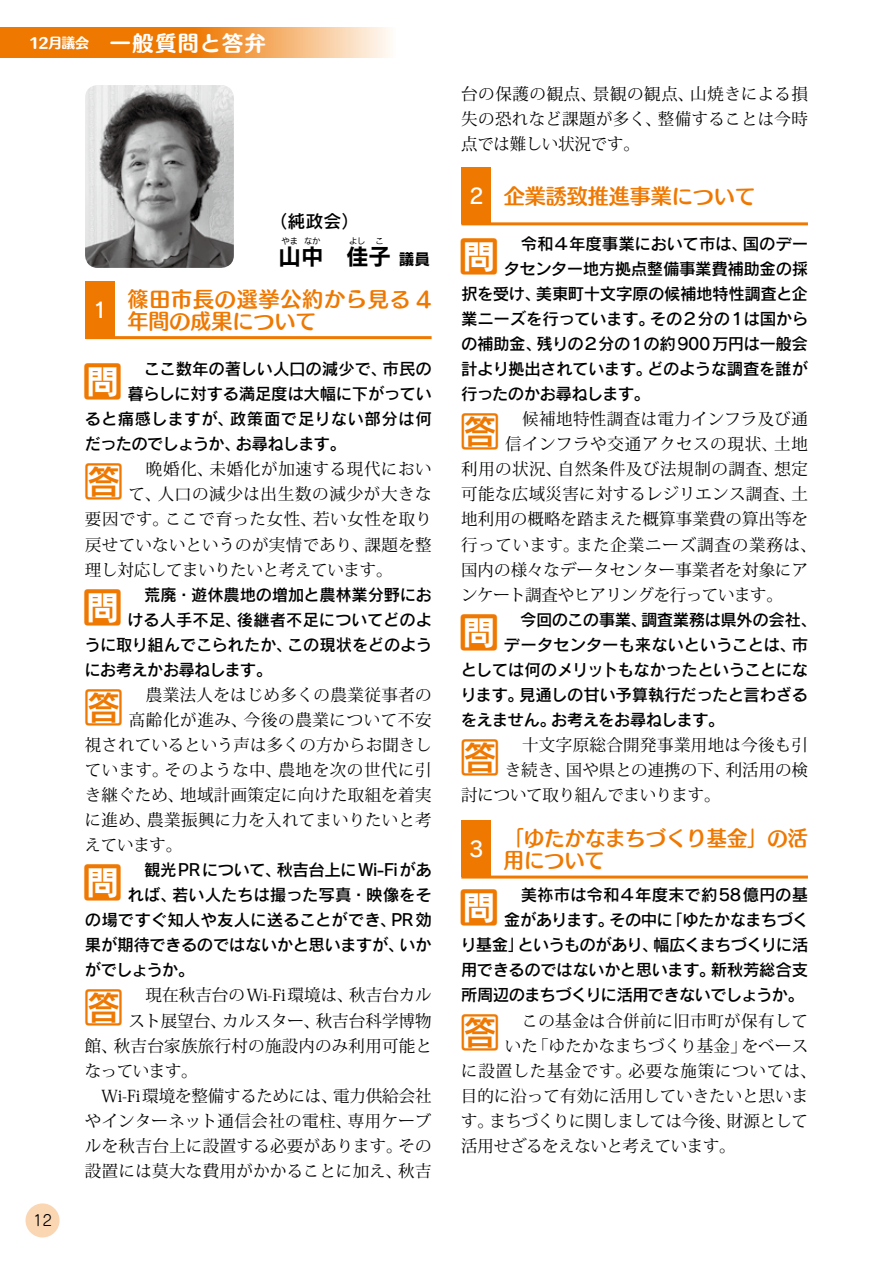
<style>
.page{position:relative;width:893px;height:1263px;background:#fff}
.page>*{position:absolute;margin:0;border:0;box-sizing:border-box;transform-origin:0 0}
.t1{font:41.55px "Rodin Pro DB";color:#ee7800}
.t2{font:22.5px "Rodin Pro B";color:#000}
.t3{font:21px/22.5px "Humming Std B";letter-spacing:.04em;color:#ee7800}
.t4{font:21px/22.5px "Humming Std B";letter-spacing:.005em;color:#ee7800;scale:.96 1}
.t5{font:21px "Humming Std E";letter-spacing:.08em;color:#fff}
.t6{font:21px "Humming Std B";letter-spacing:.005em;color:#ee7800}
.t7{font:21px "Rodin Pro DB";color:#fff}
.t8{font:18px "Rodin Pro DB";color:#000}
.t9{font:16.5px/25px "Koz Min Pro";letter-spacing:.015em;color:#000;text-align:justify}
.t10{font:16.5px/25px "Rodin Pro DB";letter-spacing:-.03em;color:#000;text-align:right}
.t11{font:16.5px "Koz Min Pro";letter-spacing:.035em;color:#000}
.t12{font:16.5px "Koz Min Pro";letter-spacing:-.02em;color:#000}
.t13{font:16.5px "Koz Min Pro";letter-spacing:.04em;color:#000}
.t14{font:16.5px "Koz Min Pro";letter-spacing:-.005em;color:#000}
.t15{font:16.5px "Rodin Pro DB";letter-spacing:-.01em;color:#000}
.t16{font:16.5px "Koz Min Pro";letter-spacing:-.025em;color:#000}
.t17{font:16.5px "Rodin Pro DB";letter-spacing:.005em;color:#000}
.t18{font:16.5px "Rodin Pro DB";letter-spacing:.02em;color:#000}
.t19{font:16.5px "Koz Min Pro";letter-spacing:.05em;color:#000}
.t20{font:16.5px "Koz Min Pro";letter-spacing:.045em;color:#000}
.t21{font:16.5px "Rodin Pro DB";letter-spacing:-.005em;color:#000}
.t22{font:16.5px "Rodin Pro DB";color:#000}
.t23{font:16.5px "Rodin Pro DB";letter-spacing:-.06em;color:#000}
.t24{font:16.5px "Rodin Pro DB";letter-spacing:-.05em;color:#000}
.t25{font:16.5px "Rodin Pro DB";letter-spacing:-.055em;color:#000}
.t26{font:15.75px "Rodin Pro B";color:#000}
.t27{font:15px "Seurat Pro M";color:#000}
.t28{font:8.25px "Rodin Pro B";color:#000}
.s1{font-size:13.8px}
.s2{font-family:"Rodin Pro DB";color:#fff}
</style>
<div class="page">
<div style="left:26px;top:1203px;width:34px;height:34px;background:#fad6b3;border-radius:50%"></div>
<svg style="left:0;top:28px;width:390px;height:29px;background:#f2983d"></svg>
<div style="left:85px;top:282px;width:30px;height:56px;background:#ee7800"></div>
<hr style="left:85px;top:336px;width:347px;height:3px;background:#ee7800">
<div style="left:461px;top:168px;width:30px;height:56px;background:#ee7800"></div>
<hr style="left:461px;top:222px;width:347px;height:3px;background:#ee7800">
<img style="left:85px;top:85px;width:149px;height:183px">
<div style="left:461px;top:821px;width:30px;height:56px;background:#ee7800"></div>
<hr style="left:461px;top:875px;width:347px;height:3px;background:#ee7800">
<p class="t5" style="left:29px;top:27px;width:238px"><span class="s1">12月議会</span>　一般質問と答弁</p>
<p class="t8" style="left:270px;top:209px;width:91px">（純政会）</p>
<h2 class="t2" style="left:279px;top:242px;width:46px">山中</h2>
<p class="t28" style="left:282px;top:236px;width:18px">やま</p>
<p class="t28" style="left:304px;top:236px;width:18px">なか</p>
<p class="t28" style="left:349px;top:236px;width:18px">よし</p>
<p class="t28" style="left:376px;top:236px;width:10px">こ</p>
<h2 class="t2" style="left:346px;top:242px;width:47px">佳子</h2>
<p class="t26" style="left:399px;top:248px;width:33px">議員</p>
<p class="t7" style="left:93px;top:296px;width:16px">1</p>
<p class="t3" style="left:128px;top:287px;width:305px">篠田市長の選挙公約から見る 4年間の成果について</p>
<p class="t27" style="left:33px;top:1210px;width:21px">12</p>
<h1 class="t1" style="left:82px;top:354px;width:43px">問</h1>
<p class="t21" style="left:128px;top:358px;width:306px">　ここ数年の著しい人口の減少で、市民の</p>
<p class="t10" style="left:127px;top:381px;width:306px">暮らしに対する満足度は大幅に下がってい</p>
<p class="t18" style="left:85px;top:408px;width:349px">ると痛感しますが、政策面で足りない部分は何</p>
<p class="t23" style="left:85px;top:433px;width:263px">だったのでしょうか、お尋ねします。</p>
<h1 class="t1" style="left:83px;top:454px;width:43px">答</h1>
<p class="t13" style="left:129px;top:458px;width:304px">　晩婚化、未婚化が加速する現代におい</p>
<p class="t13" style="left:129px;top:483px;width:305px">て、人口の減少は出生数の減少が大きな</p>
<p class="t11" style="left:85px;top:508px;width:348px">要因です。ここで育った女性、若い女性を取り</p>
<p class="t9" style="left:85px;top:531px;width:348px">戻せていないというのが実情であり、課題を整</p>
<p class="t12" style="left:85px;top:558px;width:309px">理し対応してまいりたいと考えています。</p>
<h1 class="t1" style="left:82px;top:579px;width:43px">問</h1>
<p class="t15" style="left:144px;top:583px;width:289px">荒廃・遊休農地の増加と農林業分野にお</p>
<p class="t22" style="left:127px;top:608px;width:306px">ける人手不足、後継者不足についてどのよ</p>
<p class="t10" style="left:84px;top:631px;width:349px">うに取り組んでこられたか、この現状をどのよう</p>
<p class="t10" style="left:84px;top:656px;width:189px">にお考えかお尋ねします。</p>
<h1 class="t1" style="left:83px;top:680px;width:43px">答</h1>
<p class="t9" style="left:129px;top:682px;width:304px">　農業法人をはじめ多くの農業従事者の</p>
<p class="t13" style="left:129px;top:708px;width:304px">高齢化が進み、今後の農業について不安</p>
<p class="t9" style="left:85px;top:732px;width:348px">視されているという声は多くの方からお聞きし</p>
<p class="t9" style="left:85px;top:757px;width:348px">ています。そのような中、農地を次の世代に引</p>
<p class="t9" style="left:85px;top:782px;width:348px">き継ぐため、地域計画策定に向けた取組を着実</p>
<p class="t9" style="left:85px;top:807px;width:348px">に進め、農業振興に力を入れてまいりたいと考</p>
<p class="t9" style="left:85px;top:832px;width:99px">えています。</p>
<h1 class="t1" style="left:82px;top:855px;width:43px">問</h1>
<p class="t10" style="left:128px;top:857px;width:306px">　観光PRについて、秋吉台上にWi-Fiがあ</p>
<p class="t15" style="left:127px;top:884px;width:306px">れば、若い人たちは撮った写真・映像をそ</p>
<p class="t17" style="left:85px;top:909px;width:349px">の場ですぐ知人や友人に送ることができ、PR効</p>
<p class="t10" style="left:85px;top:932px;width:348px">果が期待できるのではないかと思いますが、いか</p>
<p class="t10" style="left:85px;top:957px;width:111px">がでしょうか。</p>
<h1 class="t1" style="left:83px;top:980px;width:43px">答</h1>
<p class="t9" style="left:129px;top:982px;width:304px">　現在秋吉台のWi-Fi環境は、秋吉台カル</p>
<p class="t9" style="left:129px;top:1007px;width:305px">スト展望台、カルスター、秋吉台科学博物</p>
<p class="t9" style="left:85px;top:1032px;width:348px">館、秋吉台家族旅行村の施設内のみ利用可能と</p>
<p class="t9" style="left:85px;top:1057px;width:114px">なっています。</p>
<p class="t14" style="left:85px;top:1084px;width:348px">　Wi-Fi環境を整備するためには、電力供給会社</p>
<p class="t9" style="left:85px;top:1107px;width:348px">やインターネット通信会社の電柱、専用ケーブ</p>
<p class="t9" style="left:85px;top:1132px;width:348px">ルを秋吉台上に設置する必要があります。その</p>
<p class="t9" style="left:85px;top:1158px;width:348px">設置には莫大な費用がかかることに加え、秋吉</p>
<p class="t9" style="left:461px;top:80px;width:348px">台の保護の観点、景観の観点、山焼きによる損失の恐れなど課題が多く、整備することは今時点では難しい状況です。</p>
<p class="t6" style="left:469px;top:180px;width:288px"><span class="s2">2</span> 企業誘致推進事業について</p>
<h1 class="t1" style="left:458px;top:229px;width:43px">問</h1>
<p class="t10" style="left:504px;top:230px;width:306px">　令和４年度事業において市は、国のデー</p>
<p class="t10" style="left:504px;top:255px;width:306px">タセンター地方拠点整備事業費補助金の採</p>
<p class="t10" style="left:461px;top:280px;width:349px">択を受け、美東町十文字原の候補地特性調査と企</p>
<p class="t10" style="left:461px;top:306px;width:349px">業ニーズを行っています。その２分の１は国から</p>
<p class="t10" style="left:461px;top:331px;width:349px">の補助金､残りの２分の１の約900万円は一般会</p>
<p class="t10" style="left:461px;top:356px;width:348px">計より拠出されています。どのような調査を誰が</p>
<p class="t25" style="left:461px;top:383px;width:190px">行ったのかお尋ねします。</p>
<h1 class="t1" style="left:459px;top:404px;width:43px">答</h1>
<p class="t9" style="left:505px;top:406px;width:304px">　候補地特性調査は電力インフラ及び通</p>
<p class="t11" style="left:505px;top:433px;width:304px">信インフラや交通アクセスの現状、土地</p>
<p class="t11" style="left:461px;top:458px;width:348px">利用の状況、自然条件及び法規制の調査、想定</p>
<p class="t9" style="left:461px;top:481px;width:348px">可能な広域災害に対するレジリエンス調査、土</p>
<p class="t9" style="left:461px;top:506px;width:348px">地利用の概略を踏まえた概算事業費の算出等を</p>
<p class="t19" style="left:461px;top:533px;width:357px">行っています。また企業ニーズ調査の業務は、</p>
<p class="t9" style="left:461px;top:556px;width:348px">国内の様々なデータセンター事業者を対象にア</p>
<p class="t16" style="left:461px;top:583px;width:323px">ンケート調査やヒアリングを行っています。</p>
<h1 class="t1" style="left:458px;top:604px;width:43px">問</h1>
<p class="t10" style="left:504px;top:606px;width:314px">　今回のこの事業、調査業務は県外の会社、</p>
<p class="t10" style="left:504px;top:631px;width:306px">データセンターも来ないということは、市</p>
<p class="t10" style="left:461px;top:656px;width:349px">としては何のメリットもなかったということにな</p>
<p class="t10" style="left:460px;top:681px;width:349px">ります。見通しの甘い予算執行だったと言わざる</p>
<p class="t24" style="left:461px;top:709px;width:265px">をえません。お考えをお尋ねします。</p>
<h1 class="t1" style="left:459px;top:730px;width:43px">答</h1>
<p class="t9" style="left:505px;top:732px;width:304px">　十文字原総合開発事業用地は今後も引</p>
<p class="t14" style="left:505px;top:758px;width:305px">き続き､国や県との連携の下、利活用の検</p>
<p class="t12" style="left:461px;top:783px;width:261px">討について取り組んでまいります。</p>
<p class="t7" style="left:469px;top:835px;width:16px">3</p>
<p class="t4" style="left:504px;top:826px;width:318px">「ゆたかなまちづくり基金」の活用について</p>
<p class="t10" style="left:460px;top:882px;width:350px">　美祢市は令和４年度末で約58億円の基<br>金があります。その中に「ゆたかなまちづく<br>り基金」というものがあり、幅広くまちづくりに活用できるのではないかと思います。新秋芳総合支所周辺のまちづくりに活用できないでしょうか。</p>
<h1 class="t1" style="left:459px;top:1005px;width:43px">答</h1>
<p class="t9" style="left:505px;top:1007px;width:305px">　この基金は合併前に旧市町が保有して</p>
<h1 class="t1" style="left:458px;top:880px;width:43px">問</h1>
<p class="t9" style="left:505px;top:1032px;width:305px">いた「ゆたかなまちづくり基金」をベース</p>
<p class="t20" style="left:461px;top:1059px;width:357px">に設置した基金です。必要な施策については、</p>
<p class="t9" style="left:461px;top:1082px;width:349px">目的に沿って有効に活用していきたいと思いま</p>
<p class="t12" style="left:461px;top:1109px;width:348px">す。まちづくりに関しましては今後、財源として</p>
<p class="t16" style="left:461px;top:1134px;width:276px">活用せざるをえないと考えています。</p>
</div>
